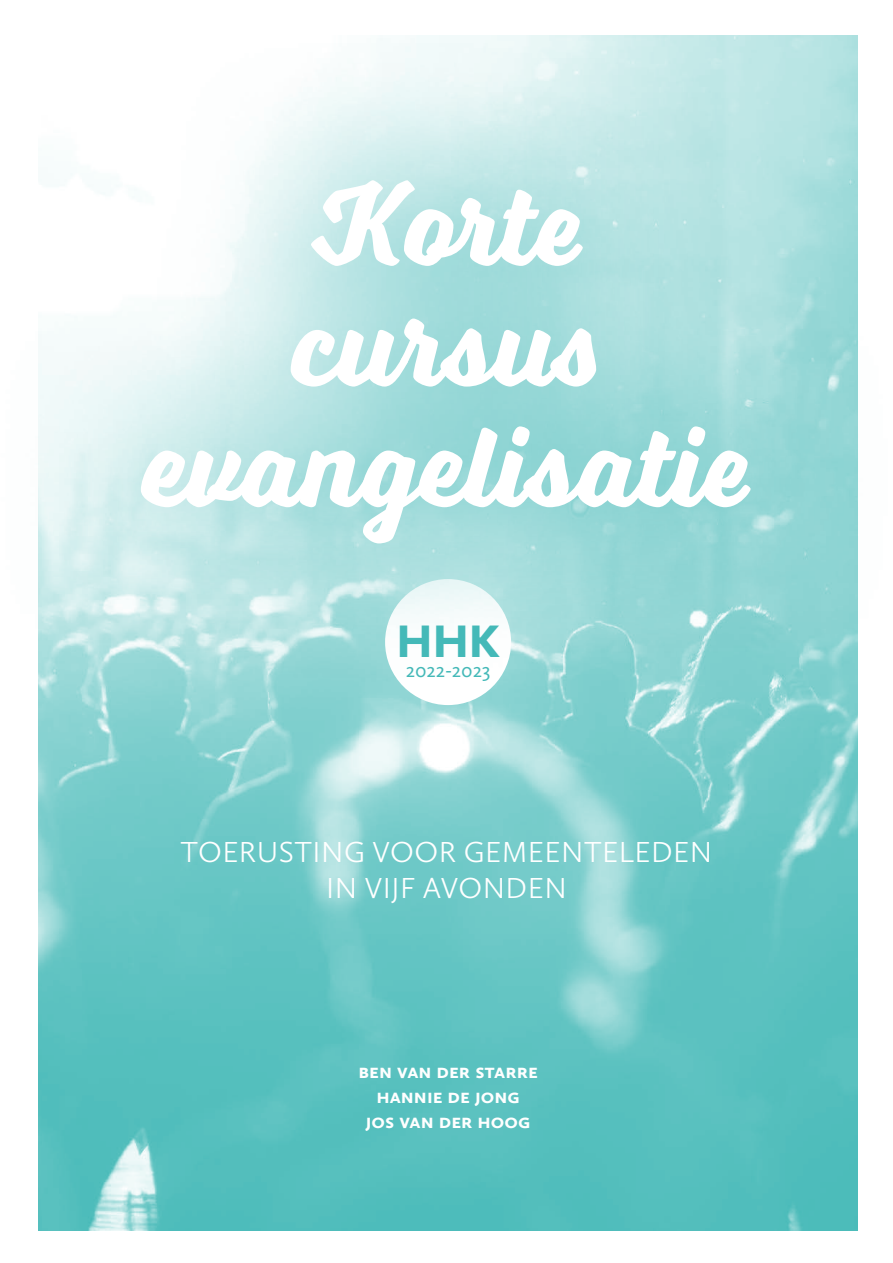
<style>
.page{position:relative;width:893px;height:1263px;background:#fff}
.page>*{position:absolute;margin:0;border:0;box-sizing:border-box;transform-origin:0 0}
.t1{font:700 120.6px/120.6px "Voltage";color:#fff;text-align:center}
.t2{font:900 47.1px "Calluna Sans";color:#44b9b8}
.t3{font:300 30px/36px "Calluna Sans";letter-spacing:.015em;color:#fff;text-align:center}
.t4{font:700 21px/25.2px "Calluna Sans";color:#fff;text-align:center}
.t5{font:21px "Calluna Sans";color:#44b9b8}
</style>
<div class="page">
<img style="left:38px;top:35px;width:820px;height:1195px">
<div style="left:385px;top:579px;width:126px;height:126px;background:#fff;border-radius:50%"></div>
<svg style="left:38px;top:36px;width:820px;height:651px"></svg>
<h1 class="t1" style="left:143px;top:163px;width:611px">Korte cursus evangelisatie</h1>
<h2 class="t2" style="left:397px;top:611px;width:104px">HHK</h2>
<p class="t5" style="left:406px;top:657px;width:86px">2022-2023</p>
<h3 class="t3" style="left:181px;top:833px;width:533px">TOERUSTING VOOR GEMEENTELEDEN<br>IN VIJF AVONDEN</h3>
<p class="t4" style="left:358px;top:1058px;width:181px">ben van der starre hannie de jong<br>jos van der hoog</p>
</div>
